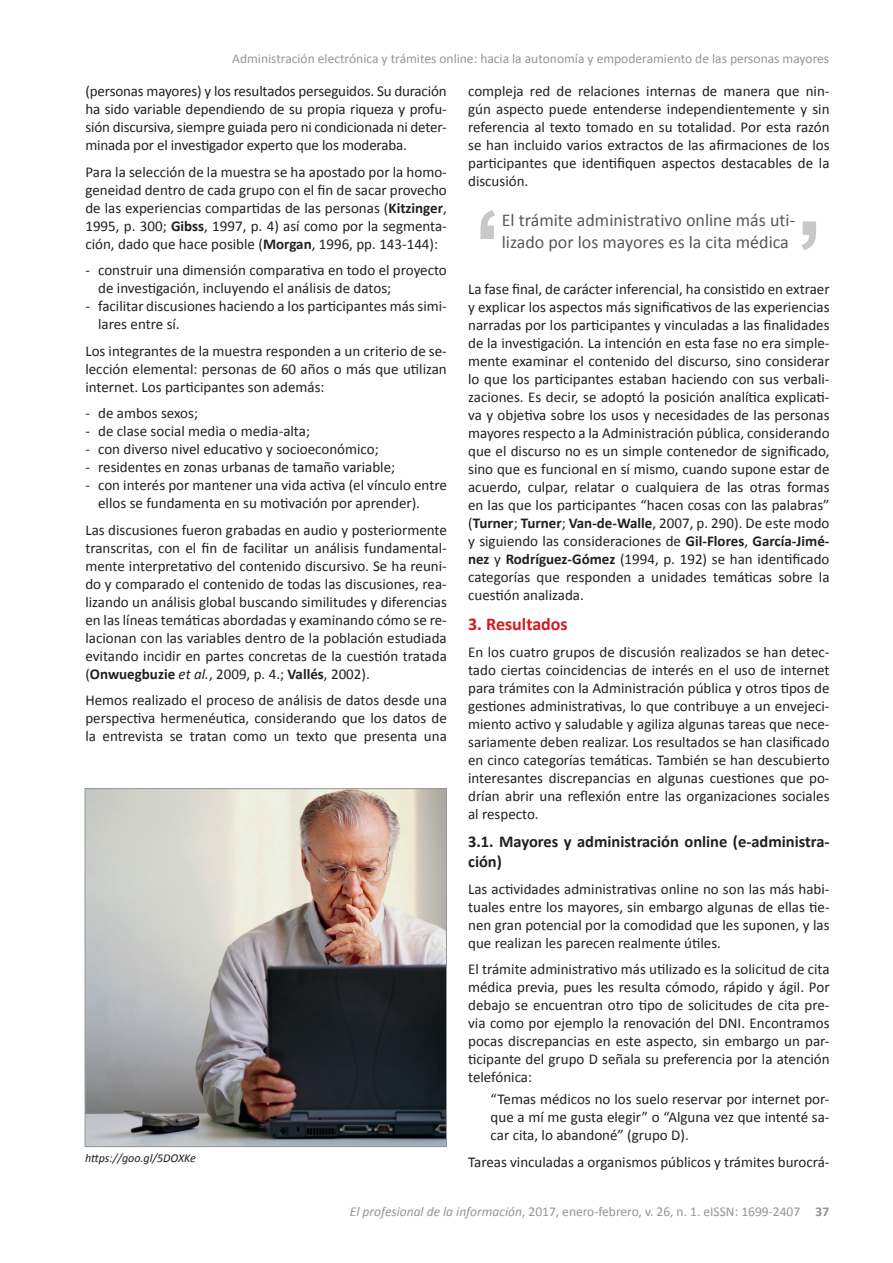
<style>
.page{position:relative;width:893px;height:1263px;background:#fff}
.page>*{position:absolute;margin:0;border:0;box-sizing:border-box;transform-origin:0 0}
.t1{font:18px/21.6px "Calibri";color:#57585a}
.t2{font:700 18px "Calibri";color:#d7171f}
.t3{font:700 16.5px/19.8px "Calibri";color:#231f20}
.t4{font:15px/18px "Calibri";color:#231f20;text-align:justify}
.t5{font:13.5px "Calibri";color:#939598}
.t6{font:italic 12px "Calibri";color:#231f20}
.s1{font-weight:700}
.s2{font-style:italic}
</style>
<div class="page">
<img style="left:87px;top:790px;width:358px;height:355px">
<div style="left:85px;top:788px;width:362px;height:359px;border:1px solid #939598"></div>
<svg style="left:802px;top:221px;width:14px;height:29px"></svg>
<svg style="left:480px;top:210px;width:15px;height:29px"></svg>
<p class="t5" style="left:232px;top:50px;width:598px">Administración electrónica y trámites online: hacia la autonomía y empoderamiento de las personas mayores</p>
<p class="t4" style="left:85px;top:82px;width:363px">(personas mayores) y los resultados perseguidos. Su duración ha sido variable dependiendo de su propia riqueza y profu&shy;sión discursiva, siempre guiada pero ni condicionada ni deter&shy;minada por el investigador experto que los moderaba.</p>
<p class="t4" style="left:85px;top:163px;width:363px">Para la selección de la muestra se ha apostado por la homo&shy;geneidad dentro de cada grupo con el fin de sacar provecho de las experiencias compartidas de las personas (<span class="s1">Kitzinger</span>, 1995, p. 300; <span class="s1">Gibss</span>, 1997, p. 4) así como por la segmenta&shy;ción, dado que hace posible (<span class="s1">Morgan</span>, 1996, pp. 143-144):</p>
<p class="t4" style="left:98px;top:261px;width:350px;text-indent:-13px">- construir una dimensión comparativa en todo el proyecto de investigación, incluyendo el análisis de datos;</p>
<p class="t4" style="left:98px;top:297px;width:350px;text-indent:-13px">- facilitar discusiones haciendo a los participantes más simi&shy;lares entre sí.</p>
<p class="t4" style="left:85px;top:342px;width:363px">Los integrantes de la muestra responden a un criterio de se&shy;lección elemental: personas de 60 años o más que utilizan internet. Los participantes son además:</p>
<p class="t4" style="left:85px;top:404px;width:114px">- de ambos sexos;</p>
<p class="t4" style="left:85px;top:422px;width:226px">- de clase social media o media-alta;</p>
<p class="t4" style="left:85px;top:440px;width:295px">- con diverso nivel educativo y socioeconómico;</p>
<p class="t4" style="left:85px;top:458px;width:311px">- residentes en zonas urbanas de tamaño variable;</p>
<p class="t4" style="left:98px;top:476px;width:350px;text-indent:-13px">- con interés por mantener una vida activa (el vínculo entre ellos se fundamenta en su motivación por aprender).</p>
<p class="t4" style="left:85px;top:521px;width:363px">Las discusiones fueron grabadas en audio y posteriormente transcritas, con el fin de facilitar un análisis fundamental&shy;mente interpretativo del contenido discursivo. Se ha reuni&shy;do y comparado el contenido de todas las discusiones, rea&shy;lizando un análisis global buscando similitudes y diferencias en las líneas temáticas abordadas y examinando cómo se re&shy;lacionan con las variables dentro de la población estudiada evitando incidir en partes concretas de la cuestión tratada (<span class="s1">Onwuegbuzie</span> <span class="s2">et al.</span>, 2009, p. 4.; <span class="s1">Vallés</span>, 2002).</p>
<p class="t4" style="left:85px;top:691px;width:363px">Hemos realizado el proceso de análisis de datos desde una perspectiva hermenéutica, considerando que los datos de la entrevista se tratan como un texto que presenta una</p>
<p class="t6" style="left:85px;top:1150px;width:112px">https://goo.gl/5DOXKe</p>
<p class="t4" style="left:468px;top:82px;width:363px">compleja red de relaciones internas de manera que nin&shy;gún aspecto puede entenderse independientemente y sin referencia al texto tomado en su totalidad. Por esta razón se han incluido varios extractos de las afirmaciones de los participantes que identifiquen aspectos destacables de la discusión.</p>
<p class="t1" style="left:502px;top:209px;width:295px">El trámite administrativo online más uti&shy;lizado por los mayores es la cita médica</p>
<p class="t4" style="left:468px;top:280px;width:363px">La fase final, de carácter inferencial, ha consistido en extraer y explicar los aspectos más significativos de las experiencias narradas por los participantes y vinculadas a las finalidades de la investigación. La intención en esta fase no era simple&shy;mente examinar el contenido del discurso, sino considerar lo que los participantes estaban haciendo con sus verbali&shy;zaciones. Es decir, se adoptó la posición analítica explicati&shy;va y objetiva sobre los usos y necesidades de las personas mayores respecto a la Administración pública, considerando que el discurso no es un simple contenedor de significado, sino que es funcional en sí mismo, cuando supone estar de acuerdo, culpar, relatar o cualquiera de las otras formas en las que los participantes “hacen cosas con las palabras” (<span class="s1">Turner</span>; <span class="s1">Turner</span>; <span class="s1">Van-de-Walle</span>, 2007, p. 290). De este modo y siguiendo las consideraciones de <span class="s1">Gil-Flores</span>, <span class="s1">García-Jimé&shy;nez</span> y <span class="s1">Rodríguez-Gómez</span> (1994, p. 192) se han identificado categorías que responden a unidades temáticas sobre la cuestión analizada.</p>
<p class="t2" style="left:468px;top:613px;width:101px">3. Resultados</p>
<p class="t4" style="left:468px;top:643px;width:363px">En los cuatro grupos de discusión realizados se han detec&shy;tado ciertas coincidencias de interés en el uso de internet para trámites con la Administración pública y otros tipos de gestiones administrativas, lo que contribuye a un envejeci&shy;miento activo y saludable y agiliza algunas tareas que nece&shy;sariamente deben realizar. Los resultados se han clasificado en cinco categorías temáticas. También se han descubierto interesantes discrepancias en algunas cuestiones que po&shy;drían abrir una reflexión entre las organizaciones sociales al respecto.</p>
<p class="t3" style="left:468px;top:832px;width:363px">3.1. Mayores y administración online (e-administra&shy;ción)</p>
<p class="t4" style="left:468px;top:880px;width:363px">Las actividades administrativas online no son las más habi&shy;tuales entre los mayores, sin embargo algunas de ellas tie&shy;nen gran potencial por la comodidad que les suponen, y las que realizan les parecen realmente útiles.</p>
<p class="t4" style="left:468px;top:960px;width:363px">El trámite administrativo más utilizado es la solicitud de cita médica previa, pues les resulta cómodo, rápido y ágil. Por debajo se encuentran otro tipo de solicitudes de cita pre&shy;via como por ejemplo la renovación del DNI. Encontramos pocas discrepancias en este aspecto, sin embargo un par&shy;ticipante del grupo D señala su preferencia por la atención telefónica:</p>
<p class="t4" style="left:491px;top:1090px;width:340px">“Temas médicos no los suelo reservar por internet por&shy;que a mí me gusta elegir” o “Alguna vez que intenté sa&shy;car cita, lo abandoné” (grupo D).</p>
<p class="t4" style="left:468px;top:1153px;width:363px">Tareas vinculadas a organismos públicos y trámites burocrá-</p>
<p class="t5" style="left:350px;top:1203px;width:481px"><span class="s2">El profesional de la información</span>, 2017, enero-febrero, v. 26, n. 1. eISSN: 1699-2407 <span class="s1">37</span></p>
</div>
